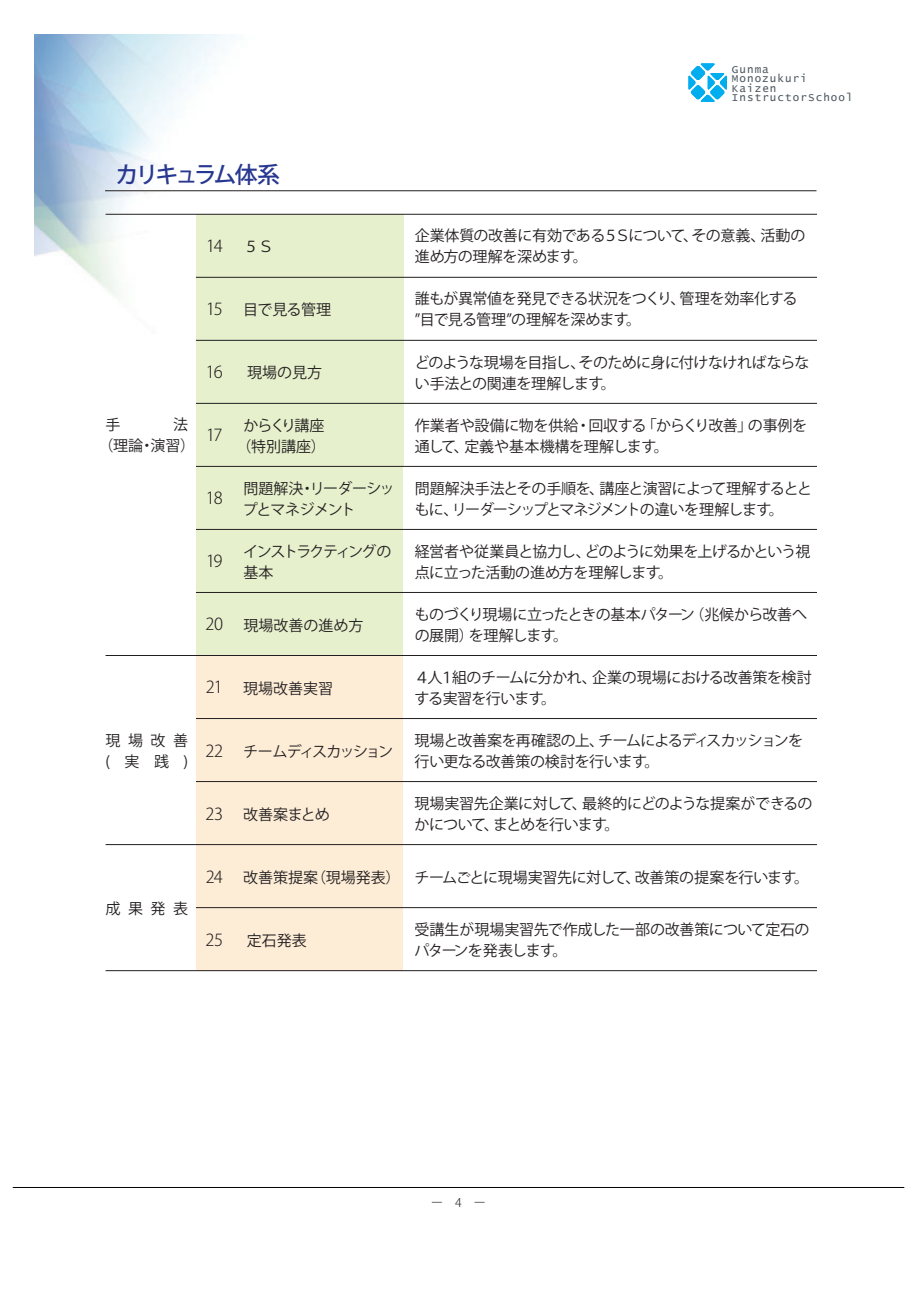
<style>
.page{position:relative;width:919px;height:1289px;background:#fff}
.page>*{position:absolute;margin:0;border:0;box-sizing:border-box;transform-origin:0 0}
.t1{font:500 22.95px "Koz Go Pro";letter-spacing:-.135em;color:#283890}
.t2{font:300 16.5px "Koz Go Pro";letter-spacing:-.065em;color:#231f20}
.t3{font:15px/21px "Koz Go Pro";letter-spacing:-.03em;color:#231f20}
.t4{font:15px/21px "Koz Go Pro";letter-spacing:-.055em;color:#231f20}
.t5{font:15px/21px "Koz Go Pro";letter-spacing:-.11em;color:#231f20}
.t6{font:15px/21px "Koz Go Pro";letter-spacing:-.05em;color:#231f20}
.t7{font:15px "Koz Go Pro";color:#231f20}
.t8{font:300 12px "Koz Go Pro";color:#231f20}
.t9{font:10.8px/9.4px "Lucida Console";letter-spacing:.1em;color:#4f5961}
</style>
<div class="page">
<img style="left:34px;top:34px;width:297px;height:307px">
<svg style="left:688px;top:63px;width:39px;height:39px"></svg>
<hr style="left:13px;top:1187px;width:891px;height:1px;background:#030303">
<hr style="left:105px;top:190px;width:711px;height:1px;background:#231f20">
<div style="left:196px;top:403px;width:207px;height:63px;background:#e6f0cd"></div>
<div style="left:196px;top:466px;width:207px;height:63px;background:#e6f0cd"></div>
<div style="left:196px;top:529px;width:207px;height:63px;background:#e6f0cd"></div>
<div style="left:196px;top:655px;width:207px;height:63px;background:#fdedd7"></div>
<div style="left:196px;top:718px;width:207px;height:63px;background:#fdedd7"></div>
<div style="left:196px;top:781px;width:207px;height:63px;background:#fdedd7"></div>
<div style="left:196px;top:844px;width:207px;height:63px;background:#fdedd7"></div>
<div style="left:196px;top:907px;width:207px;height:63px;background:#fdedd7"></div>
<div style="left:196px;top:592px;width:207px;height:63px;background:#e6f0cd"></div>
<div style="left:196px;top:340px;width:207px;height:63px;background:#e6f0cd"></div>
<div style="left:196px;top:214px;width:207px;height:63px;background:#e6f0cd"></div>
<div style="left:196px;top:277px;width:207px;height:63px;background:#e6f0cd"></div>
<hr style="left:106px;top:214px;width:711px;height:1px;background:#231f20">
<hr style="left:196px;top:403px;width:621px;height:1px;background:#231f20">
<hr style="left:196px;top:466px;width:621px;height:1px;background:#231f20">
<hr style="left:196px;top:340px;width:621px;height:1px;background:#231f20">
<hr style="left:196px;top:277px;width:621px;height:1px;background:#231f20">
<hr style="left:196px;top:592px;width:621px;height:1px;background:#231f20">
<hr style="left:196px;top:529px;width:621px;height:1px;background:#231f20">
<hr style="left:106px;top:655px;width:711px;height:1px;background:#231f20">
<hr style="left:196px;top:718px;width:621px;height:1px;background:#231f20">
<hr style="left:196px;top:781px;width:621px;height:1px;background:#231f20">
<hr style="left:196px;top:907px;width:621px;height:1px;background:#231f20">
<hr style="left:106px;top:844px;width:711px;height:1px;background:#231f20">
<hr style="left:106px;top:970px;width:711px;height:1px;background:#231f20">
<p class="t9" style="left:731px;top:65px;width:122px">Gunma<br>Monozukuri<br>Kaizen<br>InstructorSchool</p>
<h1 class="t1" style="left:116px;top:160px;width:166px">カリキュラム体系</h1>
<p class="t2" style="left:206px;top:235px;width:18px">14</p>
<p class="t2" style="left:206px;top:298px;width:18px">15</p>
<p class="t3" style="left:98px;top:415px;width:98px;text-indent:75px">法（理論・演習）</p>
<p class="t3" style="left:106px;top:415px;width:16px">手</p>
<p class="t2" style="left:206px;top:361px;width:18px">16</p>
<p class="t2" style="left:206px;top:424px;width:18px">17</p>
<p class="t2" style="left:206px;top:487px;width:18px">18</p>
<p class="t2" style="left:206px;top:550px;width:18px">19</p>
<p class="t2" style="left:205px;top:613px;width:19px">20</p>
<p class="t3" style="left:106px;top:730px;width:84px">現場改善(実践)</p>
<p class="t2" style="left:206px;top:676px;width:18px">21</p>
<p class="t2" style="left:205px;top:739px;width:19px">22</p>
<p class="t2" style="left:205px;top:802px;width:19px">23</p>
<p class="t3" style="left:243px;top:237px;width:31px">５Ｓ</p>
<p class="t3" style="left:243px;top:300px;width:89px">目で見る管理</p>
<p class="t3" style="left:247px;top:363px;width:76px">現場の見方</p>
<p class="t3" style="left:236px;top:415px;width:91px;text-align:center">からくり講座（特別講座）</p>
<p class="t6" style="left:243px;top:478px;width:153px">問題解決・リーダーシップとマネジメント</p>
<p class="t5" style="left:243px;top:541px;width:150px">インストラクティングの基本</p>
<p class="t7" style="left:243px;top:615px;width:121px">現場改善の進め方</p>
<p class="t3" style="left:243px;top:678px;width:91px">現場改善実習</p>
<p class="t5" style="left:243px;top:741px;width:152px">チームディスカッション</p>
<p class="t3" style="left:243px;top:804px;width:88px">改善案まとめ</p>
<p class="t3" style="left:415px;top:226px;width:392px">企業体質の改善に有効である５Ｓについて、その意義、活動の進め方の理解を深めます。</p>
<p class="t3" style="left:415px;top:289px;width:384px">誰もが異常値を発見できる状況をつくり、管理を効率化する”目で見る管理”の理解を深めます。</p>
<p class="t3" style="left:415px;top:352px;width:396px">どのような現場を目指し、そのために身に付けなければならない手法との関連を理解します。</p>
<p class="t3" style="left:415px;top:415px;width:394px">作業者や設備に物を供給・回収する「からくり改善」の事例を通して、定義や基本機構を理解します。</p>
<p class="t4" style="left:415px;top:478px;width:398px">問題解決手法とその手順を、講座と演習によって理解するとともに、リーダーシップとマネジメントの違いを理解します。</p>
<p class="t3" style="left:415px;top:541px;width:397px">経営者や従業員と協力し、どのように効果を上げるかという視点に立った活動の進め方を理解します。</p>
<p class="t3" style="left:415px;top:604px;width:394px">ものづくり現場に立ったときの基本パターン（兆候から改善への展開）を理解します。</p>
<p class="t3" style="left:414px;top:667px;width:398px">４人１組のチームに分かれ、企業の現場における改善策を検討する実習を行います。</p>
<p class="t3" style="left:414px;top:730px;width:390px">現場と改善案を再確認の上、チームによるディスカッションを行い更なる改善策の検討を行います。</p>
<p class="t3" style="left:414px;top:793px;width:399px">現場実習先企業に対して、最終的にどのような提案ができるのかについて、まとめを行います。</p>
<p class="t3" style="left:106px;top:898px;width:84px">成果発表</p>
<p class="t2" style="left:206px;top:865px;width:18px">24</p>
<p class="t2" style="left:205px;top:928px;width:19px">25</p>
<p class="t3" style="left:243px;top:867px;width:567px">改善策提案（現場発表） チームごとに現場実習先に対して、改善策の提案を行います。</p>
<p class="t3" style="left:414px;top:919px;width:396px">受講生が現場実習先で作成した一部の改善策について定石のパターンを発表します。</p>
<p class="t3" style="left:247px;top:930px;width:61px">定石発表</p>
<p class="t8" style="left:431px;top:1194px;width:56px">ー　4　ー</p>
</div>
